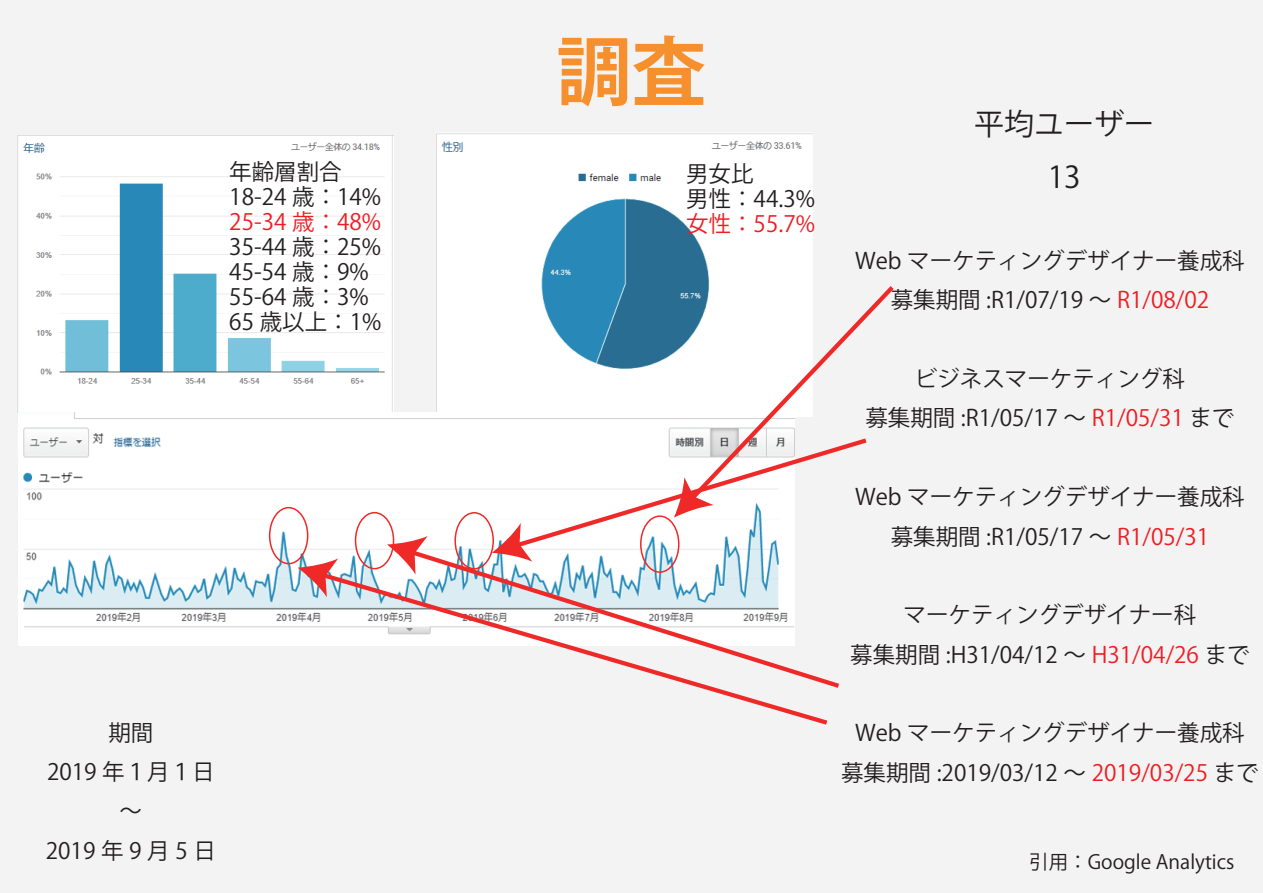
<style>
.page{position:relative;width:1263px;height:893px;background:#fff}
.page>*{position:absolute;margin:0;border:0;box-sizing:border-box;transform-origin:0 0}
.t1{font:700 75px "Koz Go Pro";color:#f6902f}
.t2{font:30px/52.5px "Koz Go Pro";color:#231f20;text-align:center}
.t3{font:22.5px/39.3px "Koz Go Pro";color:#231f20;text-align:center}
.t4{font:22.5px "Koz Go Pro";color:#ee1d23}
.t5{font:19.5px "Koz Go Pro";color:#231f20}
.s1{color:#ee1d23}
</style>
<div class="page">
<div style="left:0;top:0;width:1262px;height:893px;background:#f3f3f3"></div>
<img style="left:17px;top:135px;width:376px;height:278px">
<img style="left:436px;top:133px;width:377px;height:279px">
<img style="left:18px;top:412px;width:668px;height:233px">
<div style="left:355px;top:512px;width:39px;height:57px;border:2px solid #ee2928;border-radius:50%"></div>
<svg style="left:686px;top:281px;width:208px;height:154px"></svg>
<svg style="left:492px;top:435px;width:375px;height:112px"></svg>
<svg style="left:428px;top:547px;width:411px;height:141px"></svg>
<svg style="left:387px;top:536px;width:41px;height:34px"></svg>
<svg style="left:317px;top:570px;width:515px;height:155px"></svg>
<svg style="left:298px;top:558px;width:40px;height:39px"></svg>
<div style="left:269px;top:507px;width:39px;height:57px;border:2px solid #ee2928;border-radius:50%"></div>
<div style="left:454px;top:512px;width:40px;height:57px;border:2px solid #ee2928;border-radius:50%"></div>
<div style="left:640px;top:515px;width:39px;height:58px;border:2px solid #ee2928;border-radius:50%"></div>
<p class="t3" style="left:229px;top:160px;width:153px;line-height:24.9px;text-align:left">年齢層割合<br>18-24 歳：14%</p>
<p class="t4" style="left:229px;top:207px;width:153px">25-34 歳：48%</p>
<p class="t3" style="left:229px;top:235px;width:154px;line-height:24.9px;text-align:left">35-44 歳：25%<br>45-54 歳：9%<br>55-64 歳：3%<br>65 歳以上：1%</p>
<p class="t3" style="left:46px;top:713px;width:172px">期間<br>2019 年１月１日～<br>2019年9月5日</p>
<h1 class="t1" style="left:556px;top:23px;width:151px">調査</h1>
<p class="t3" style="left:686px;top:162px;width:130px;line-height:24.9px;text-align:left">男女比<br>男性：44.3%</p>
<p class="t4" style="left:686px;top:209px;width:130px">女性：55.7%</p>
<h2 class="t2" style="left:974px;top:99px;width:181px">平均ユーザー<br>13</h2>
<p class="t3" style="left:855px;top:242px;width:391px">Web マーケティングデザイナー養成科募集期間 :R1/07/19 ～ <span class="s1">R1/08/02</span></p>
<p class="t3" style="left:865px;top:360px;width:371px">ビジネスマーケティング科<br>募集期間 :R1/05/17 ～ <span class="s1">R1/05/31</span> まで</p>
<p class="t3" style="left:855px;top:478px;width:391px">Web マーケティングデザイナー養成科募集期間 :R1/05/17 ～ <span class="s1">R1/05/31</span></p>
<p class="t3" style="left:850px;top:596px;width:401px">マーケティングデザイナー科<br>募集期間 :H31/04/12 ～ <span class="s1">H31/04/26</span> まで</p>
<p class="t3" style="left:841px;top:714px;width:419px">Web マーケティングデザイナー養成科募集期間 :2019/03/12 ～ <span class="s1">2019/03/25</span> まで</p>
<p class="t5" style="left:1029px;top:849px;width:207px">引用：Google Analytics</p>
</div>
